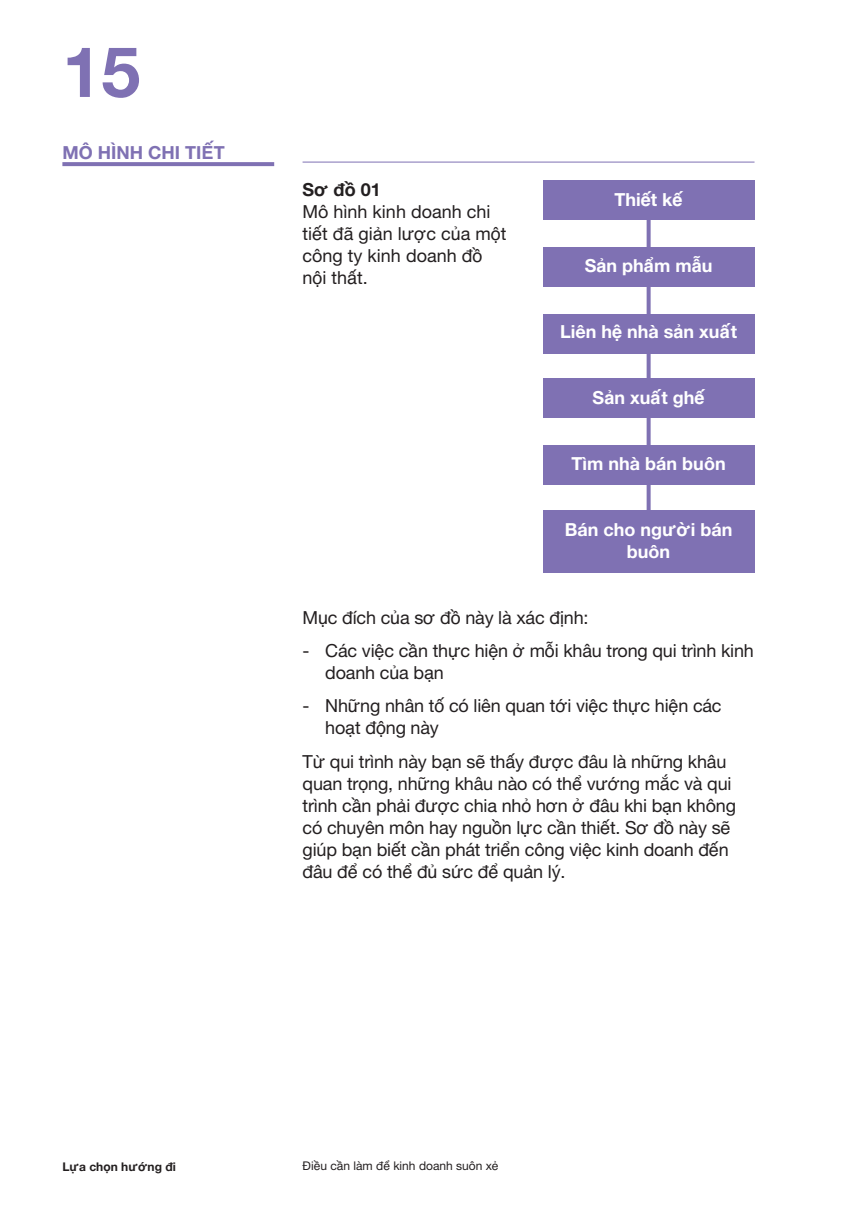
<style>
.page{position:relative;width:868px;height:1219px;background:#fff}
.page>*{position:absolute;margin:0;border:0;box-sizing:border-box;transform-origin:0 0}
.t1{font:700 70px "Helvetica Neue";color:#7f71b3}
.t2{font:18px/22px "Helvetica Neue";letter-spacing:-.01em;color:#231f20}
.t3{font:700 18px/22px "Helvetica Neue";color:#fff;text-align:center}
.t4{font:700 18px "Helvetica Neue";color:#7f71b3}
.t5{font:700 18px "Helvetica Neue";color:#231f20}
.t6{font:12px "Helvetica Neue";color:#231f20}
.t7{font:700 12px "Helvetica Neue";color:#231f20}
</style>
<div class="page">
<svg style="left:646px;top:220px;width:4px;height:291px"></svg>
<div style="left:542px;top:181px;width:212px;height:39px;background:#7f71b3"></div>
<div style="left:542px;top:247px;width:212px;height:40px;background:#7f71b3"></div>
<div style="left:542px;top:314px;width:212px;height:40px;background:#7f71b3"></div>
<div style="left:542px;top:378px;width:212px;height:40px;background:#7f71b3"></div>
<div style="left:542px;top:445px;width:212px;height:39px;background:#7f71b3"></div>
<div style="left:542px;top:511px;width:212px;height:62px;background:#7f71b3"></div>
<hr style="left:302px;top:162px;width:452px;height:1px;background:#7f71b3">
<svg style="left:62px;top:162px;width:212px;height:4px"></svg>
<h1 class="t1" style="left:62px;top:17px;width:79px">15</h1>
<p class="t4" style="left:62px;top:139px;width:164px">MÔ HÌNH CHI TIẾT</p>
<p class="t5" style="left:302px;top:176px;width:80px">Sơ đồ 01</p>
<p class="t2" style="left:302px;top:202px;width:205px">Mô hình kinh doanh chi tiết đã giản lược của một công ty kinh doanh đồ nội thất.</p>
<p class="t3" style="left:614px;top:189px;width:70px">Thiết kế</p>
<p class="t3" style="left:584px;top:255px;width:129px">Sản phẩm mẫu</p>
<p class="t3" style="left:560px;top:321px;width:178px">Liên hệ nhà sản xuất</p>
<p class="t3" style="left:592px;top:387px;width:114px">Sản xuất ghế</p>
<p class="t3" style="left:571px;top:453px;width:155px">Tìm nhà bán buôn</p>
<p class="t3" style="left:564px;top:519px;width:169px">Bán cho người bán buôn</p>
<p class="t2" style="left:302px;top:607px;width:287px">Mục đích của sơ đồ này là xác định:</p>
<p class="t2" style="left:325px;top:641px;width:430px;text-indent:-23px">- Các việc cần thực hiện ở mỗi khâu trong qui trình kinh doanh của bạn</p>
<p class="t2" style="left:325px;top:696px;width:398px;text-indent:-23px">- Những nhân tố có liên quan tới việc thực hiện các hoạt động này</p>
<p class="t2" style="left:302px;top:751px;width:435px">Từ qui trình này bạn sẽ thấy được đâu là những khâu quan trọng, những khâu nào có thể vướng mắc và qui trình cần phải được chia nhỏ hơn ở đâu khi bạn không có chuyên môn hay nguồn lực cần thiết. Sơ đồ này sẽ giú p bạn biết cần phát triển công việc kinh doanh đến đâu để có thể đủ sức để quản lý.</p>
<p class="t7" style="left:62px;top:1157px;width:115px">Lựa chọn hướng đi</p>
<p class="t6" style="left:302px;top:1157px;width:197px">Điều cần làm để kinh doanh suôn xẻ</p>
</div>
